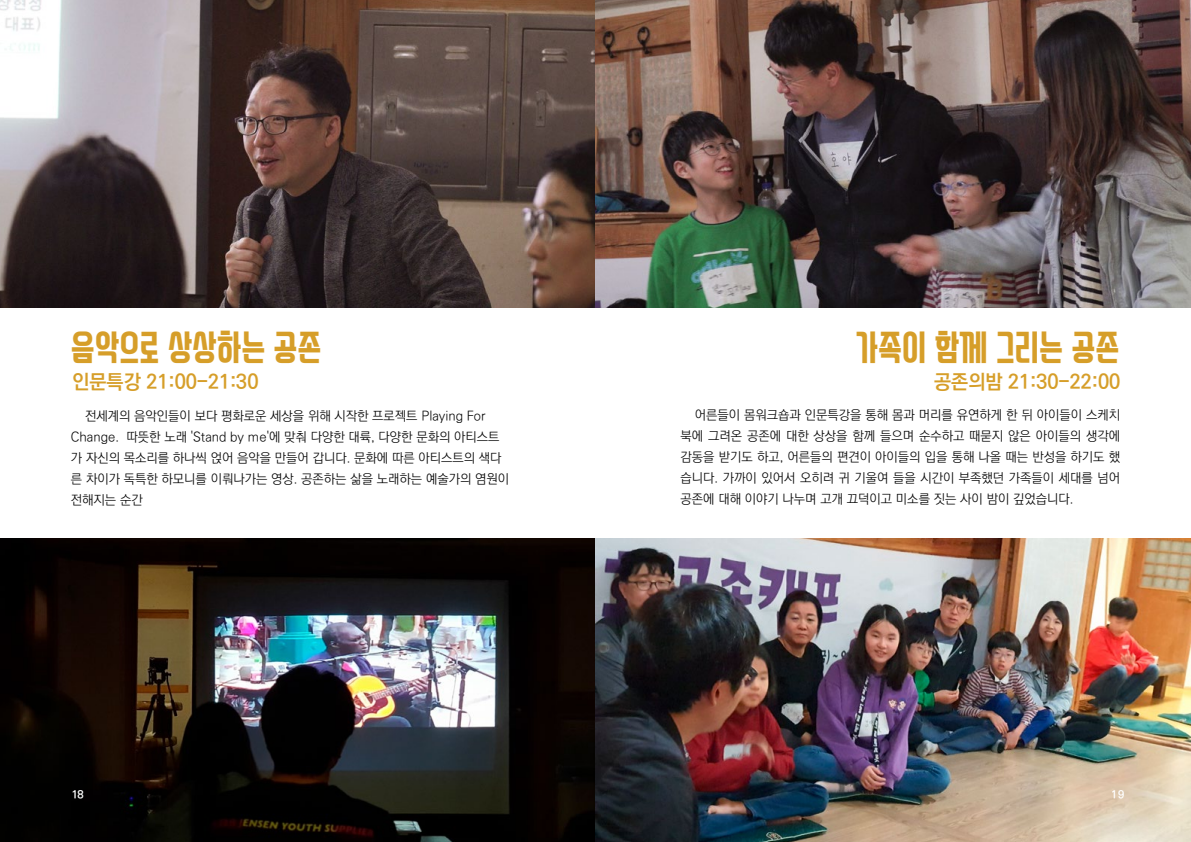
<style>
.page{position:relative;width:1191px;height:842px;background:#fff}
.page>*{position:absolute;margin:0;border:0;box-sizing:border-box;transform-origin:0 0}
.t1{font:40px "SD Swagger";color:#d69e29}
.t2{font:700 20px "Ko Pub World Dotum";color:#d69e29}
.t3{font:300 13px/21px "Ko Pub World Dotum";color:#000}
.t4{font:700 11px "Ko Pub World Dotum";color:#fff}
</style>
<div class="page">
<img style="left:0;top:539px;width:1191px;height:303px">
<img style="left:0;top:0;width:1191px;height:308px">
<h1 class="t1" style="left:71px;top:328px;width:252px">음악으로 상상하는 공존</h1>
<h2 class="t2" style="left:72px;top:368px;width:187px">인문특강 21:00-21:30</h2>
<p class="t3" style="left:71px;top:406px;width:440px;text-indent:14px">전세계의 음악인들이 보다 평화로운 세상을 위해 시작한 프로젝트 Playing For Change. 따뜻한 노래 'Stand by me'에 맞춰 다양한 대륙, 다양한 문화의 아티스트 가 자신의 목소리를 하나씩 얹어 음악을 만들어 갑니다. 문화에 따른 아티스트의 색다 른 차이가 독특한 하모니를 이뤄나가는 영상. 공존하는 삶을 노래하는 예술가의 염원이 전해지는 순간</p>
<h1 class="t1" style="left:856px;top:329px;width:265px">가족이 함께 그리는 공존</h1>
<h2 class="t2" style="left:934px;top:368px;width:187px">공존의밤 21:30-22:00</h2>
<p class="t3" style="left:680px;top:405px;width:441px;text-align:justify;text-indent:14px">어른들이 몸워크숍과 인문특강을 통해 몸과 머리를 유연하게 한 뒤 아이들이 스케치 북에 그려온 공존에 대한 상상을 함께 들으며 순수하고 때묻지 않은 아이들의 생각에 감동을 받기도 하고, 어른들의 편견이 아이들의 입을 통해 나올 때는 반성을 하기도 했 습니다. 가까이 있어서 오히려 귀 기울여 들을 시간이 부족했던 가족들이 세대를 넘어 공존에 대해 이야기 나누며 고개 끄덕이고 미소를 짓는 사이 밤이 깊었습니다.</p>
<p class="t4" style="left:71px;top:787px;width:14px">18</p>
<p class="t4" style="left:1111px;top:787px;width:14px">19</p>
</div>
